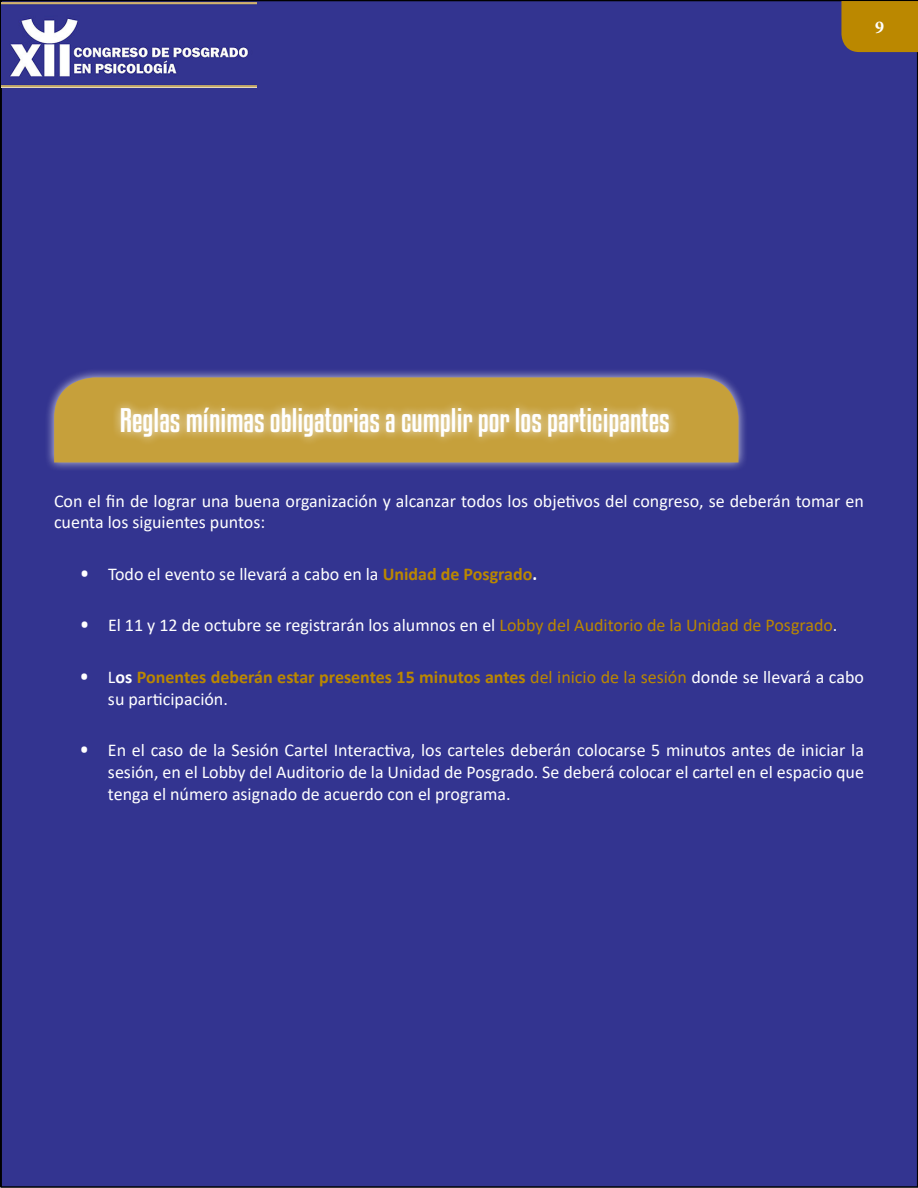
<style>
.page{position:relative;width:918px;height:1188px;background:#fff}
.page>*{position:absolute;margin:0;border:0;box-sizing:border-box;transform-origin:0 0}
.t1{font:30px "Kenyan Coffee Rg";color:#fff}
.t2{font:18px/21.6px "Calibri";color:#fff}
.t3{font:700 18px/21.6px "Calibri";color:#b80}
.t4{font:700 18px "Minion Pro";color:#fff}
.s1{font-family:"Open Sans";font-weight:800}
.s2{font-weight:700;color:#b80}
.s3{font-weight:700}
.s4{color:#b80}
.s5{font-family:"Open Sans";font-weight:800;color:#fff}
.s6{font-weight:400;color:#fff}
.s7{color:#fff}
.s8{font-weight:400}
</style>
<div class="page">
<div style="left:1px;top:1px;width:917px;height:1186px;background:#333490"></div>
<img style="left:1px;top:3px;width:255px;height:85px">
<div style="left:841px;top:1px;width:77px;height:51px;background:#b80"></div>
<div style="left:45px;top:368px;width:703px;height:104px;background:#fff;opacity:.75"></div>
<div style="left:54px;top:377px;width:684px;height:85px;background:#c6a03b"></div>
<div style="left:111px;top:398px;width:567px;height:48px;background:#fff;opacity:.75"></div>
<p class="t4" style="left:875px;top:15px;width:10px">9</p>
<h1 class="t1" style="left:120px;top:402px;width:552px">Reglas mínimas obligatorias a cumplir por los participantes</h1>
<p class="t2" style="left:54px;top:489px;width:812px">Con el fin de lograr una buena organización y alcanzar todos los objetivos del congreso, se deberán tomar en cuenta los siguientes puntos:</p>
<p class="t2" style="left:81px;top:563px;width:458px"><span class="s1">•</span> Todo el evento se llevará a cabo en la <span class="s2">Unidad de Posgrado</span><span class="s3">.</span></p>
<p class="t2" style="left:81px;top:614px;width:758px"><span class="s1">•</span> El 11 y 12 de octubre se registrarán los alumnos en el <span class="s4">Lobby del Auditorio de la Unidad de Posgrado</span>.</p>
<p class="t3" style="left:108px;top:666px;width:757px;text-indent:-27px"><span class="s5">•</span> <span class="s6">L</span><span class="s7">os</span> Ponentes deberán estar presentes 15 minutos antes <span class="s8">del inicio de la sesión</span> <span class="s6">donde se llevará a cabo su participación.</span></p>
<p class="t2" style="left:108px;top:739px;width:757px;text-align:justify;text-indent:-27px"><span class="s1">•</span> En el caso de la Sesión Cartel Interactiva, los carteles deberán colocarse 5 minutos antes de iniciar la sesión, en el Lobby del Auditorio de la Unidad de Posgrado. Se deberá colocar el cartel en el espacio que tenga el número asignado de acuerdo con el programa.</p>
</div>
